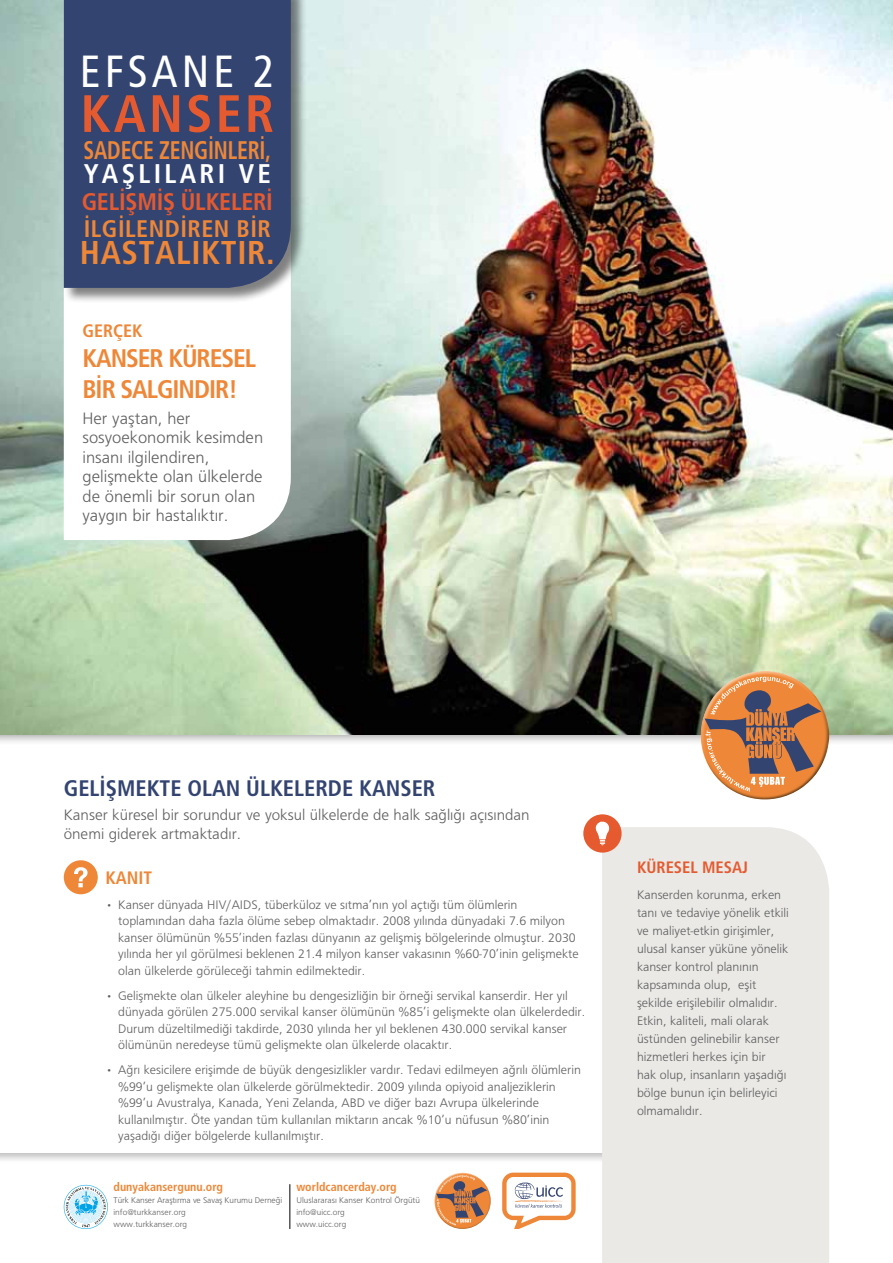
<style>
.page{position:relative;width:893px;height:1263px;background:#fff}
.page>*{position:absolute;margin:0;border:0;box-sizing:border-box;transform-origin:0 0}
.t1{font:700 52.5px "Frutiger";letter-spacing:.06em;color:#e55a2f}
.t2{font:45px "Frutiger";letter-spacing:.09em;color:#fff}
.t3{font:700 33px "Frutiger";letter-spacing:.02em;color:#ee8737}
.t4{font:700 27px "Frutiger";letter-spacing:.12em;color:#fff}
.t5{font:700 25.5px/30.6px "Frutiger";letter-spacing:-.04em;color:#ee8737}
.t6{font:700 25.5px "Frutiger";letter-spacing:-.01em;color:#ee8737;scale:.85 1}
.t7{font:700 24px "Frutiger";letter-spacing:-.01em;color:#e55a2f}
.t8{font:700 24px "Frutiger";letter-spacing:.02em;color:#ee8737}
.t9{font:700 22.5px "Frutiger";color:#334471}
.t10{font:300 18px/19.5px "Frutiger";color:#5e5e5f}
.t11{font:700 18px "Frutiger";color:#ee8737}
.t12{font:300 16.5px/19.8px "Frutiger";color:#5e5e5f}
.t13{font:700 16.5px "Frutiger";color:#e55a2f}
.t14{font:300 13.5px/18px "Frutiger";color:#5e5e5f}
.t15{font:700 12px "Frutiger";color:#ee8737}
.t16{font:300 9px/12px "Frutiger";color:#5e5e5f}
</style>
<div class="page">
<div style="left:0;top:979px;width:747px;height:184px;background:#000;opacity:.25"></div>
<div style="left:0;top:983px;width:740px;height:170px;background:#fff"></div>
<div style="left:0;top:0;width:893px;height:1115px;background:#fff"></div>
<img style="left:0;top:0;width:893px;height:734px">
<svg style="left:64px;top:304px;width:227px;height:236px"></svg>
<div style="left:63px;top:0;width:244px;height:304px;background:#000;opacity:.5"></div>
<div style="left:64px;top:0;width:227px;height:288px;background:#334471"></div>
<div style="left:602px;top:827px;width:227px;height:436px;background:#eae9e6"></div>
<img style="left:701px;top:671px;width:128px;height:128px;border-radius:64px">
<svg style="left:704px;top:677px;width:117px;height:115px;background:#c1855b"></svg>
<div style="left:583px;top:814px;width:39px;height:39px;background:#e55a2f;border-radius:50%"></div>
<svg style="left:596px;top:821px;width:14px;height:25px"></svg>
<div style="left:64px;top:860px;width:34px;height:34px;background:#ee8737;border-radius:50%"></div>
<svg style="left:74px;top:867px;width:14px;height:20px"></svg>
<img style="left:434px;top:1172px;width:57px;height:57px;border-radius:28px">
<svg style="left:436px;top:1175px;width:51px;height:50px;background:#c88a61"></svg>
<svg style="left:502px;top:1172px;width:74px;height:57px"></svg>
<svg style="left:64px;top:1185px;width:44px;height:44px"></svg>
<hr style="left:290px;top:1184px;width:1px;height:45px;background:#000">
<h2 class="t2" style="left:80px;top:45px;width:196px">EFSANE 2</h2>
<h1 class="t1" style="left:80px;top:83px;width:195px">KANSER</h1>
<h3 class="t6" style="left:84px;top:135px;width:222px">SADECE ZENGİNLERİ,</h3>
<h3 class="t4" style="left:84px;top:158px;width:189px">YAŞLILARI VE</h3>
<h3 class="t7" style="left:82px;top:187px;width:193px">GELİŞMİŞ ÜLKELERİ</h3>
<h3 class="t8" style="left:84px;top:214px;width:189px">İLGİLENDİREN BİR</h3>
<h3 class="t3" style="left:80px;top:233px;width:196px">HASTALIKTIR.</h3>
<h3 class="t11" style="left:82px;top:320px;width:62px">GERÇEK</h3>
<h3 class="t5" style="left:82px;top:343px;width:175px">KANSER KÜRESEL<br>BİR SALGINDIR!</h3>
<h3 class="t10" style="left:82px;top:408px;width:182px">Her yaştan, her sosyoekonomik kesimden insanı ilgilendiren, gelişmekte olan ülkelerde de önemli bir sorun olan yaygın bir hastalıktır.</h3>
<h3 class="t9" style="left:64px;top:774px;width:373px">GELİŞMEKTE OLAN ÜLKELERDE KANSER</h3>
<p class="t12" style="left:64px;top:804px;width:467px">Kanser küresel bir sorundur ve yoksul ülkelerde de halk sağlığı açısından önemi giderek artmaktadır.</p>
<h3 class="t11" style="left:105px;top:867px;width:48px">KANIT</h3>
<p class="t14" style="left:118px;top:896px;width:462px;line-height:16.5px;text-indent:-13px">• Kanser dünyada HIV/AIDS, tüberküloz ve sıtma’nın yol açtığı tüm ölümlerin toplamından daha fazla ölüme sebep olmaktadır. 2008 yılında dünyadaki 7.6 milyon kanser ölümünün %55’inden fazlası dünyanın az gelişmiş bölgelerinde olmuştur. 2030 yılında her yıl görülmesi beklenen 21.4 milyon kanser vakasının %60-70’inin gelişmekte olan ülkelerde görüleceği tahmin edilmektedir.</p>
<p class="t14" style="left:118px;top:987px;width:468px;line-height:16.5px;text-indent:-13px">• Gelişmekte olan ülkeler aleyhine bu dengesizliğin bir örneği servikal kanserdir. Her yıl dünyada görülen 275.000 servikal kanser ölümünün %85’i gelişmekte olan ülkelerdedir.<br>Durum düzeltilmediği takdirde, 2030 yılında her yıl beklenen 430.000 servikal kanser ölümünün neredeyse tümü gelişmekte olan ülkelerde olacaktır.</p>
<p class="t14" style="left:118px;top:1061px;width:464px;line-height:16.5px;text-indent:-13px">• Ağrı kesicilere erişimde de büyük dengesizlikler vardır. Tedavi edilmeyen ağrılı ölümlerin %99’u gelişmekte olan ülkelerde görülmektedir. 2009 yılında opiyoid analjeziklerin %99’u Avustralya, Kanada, Yeni Zelanda, ABD ve diğer bazı Avrupa ülkelerinde kullanılmıştır. Öte yandan tüm kullanılan miktarın ancak %10’u nüfusun %80’inin yaşadığı diğer bölgelerde kullanılmıştır.</p>
<p class="t15" style="left:114px;top:1179px;width:111px">dunyakansergunu.org</p>
<p class="t16" style="left:114px;top:1194px;width:170px">Türk Kanser Araştırma ve Savaş Kurumu Derneği info@turkkanser.org<br>www.turkkanser.org</p>
<p class="t15" style="left:296px;top:1179px;width:102px">worldcancerday.org</p>
<p class="t16" style="left:296px;top:1194px;width:125px">Uluslararası Kanser Kontrol Örgütü info@uicc.org<br>www.uicc.org</p>
<p class="t13" style="left:637px;top:857px;width:112px">KÜRESEL MESAJ</p>
<p class="t14" style="left:637px;top:886px;width:153px">Kanserden korunma, erken tanı ve tedaviye yönelik etkili ve maliyet-etkin girişimler, ulusal kanser yüküne yönelik kanser kontrol planının kapsamında olup, eşit şekilde erişilebilir olmalıdır.<br>Etkin, kaliteli, mali olarak üstünden gelinebilir kanser hizmetleri herkes için bir<br>hak olup, insanların yaşadığı bölge bunun için belirleyici olmamalıdır.</p>
</div>
